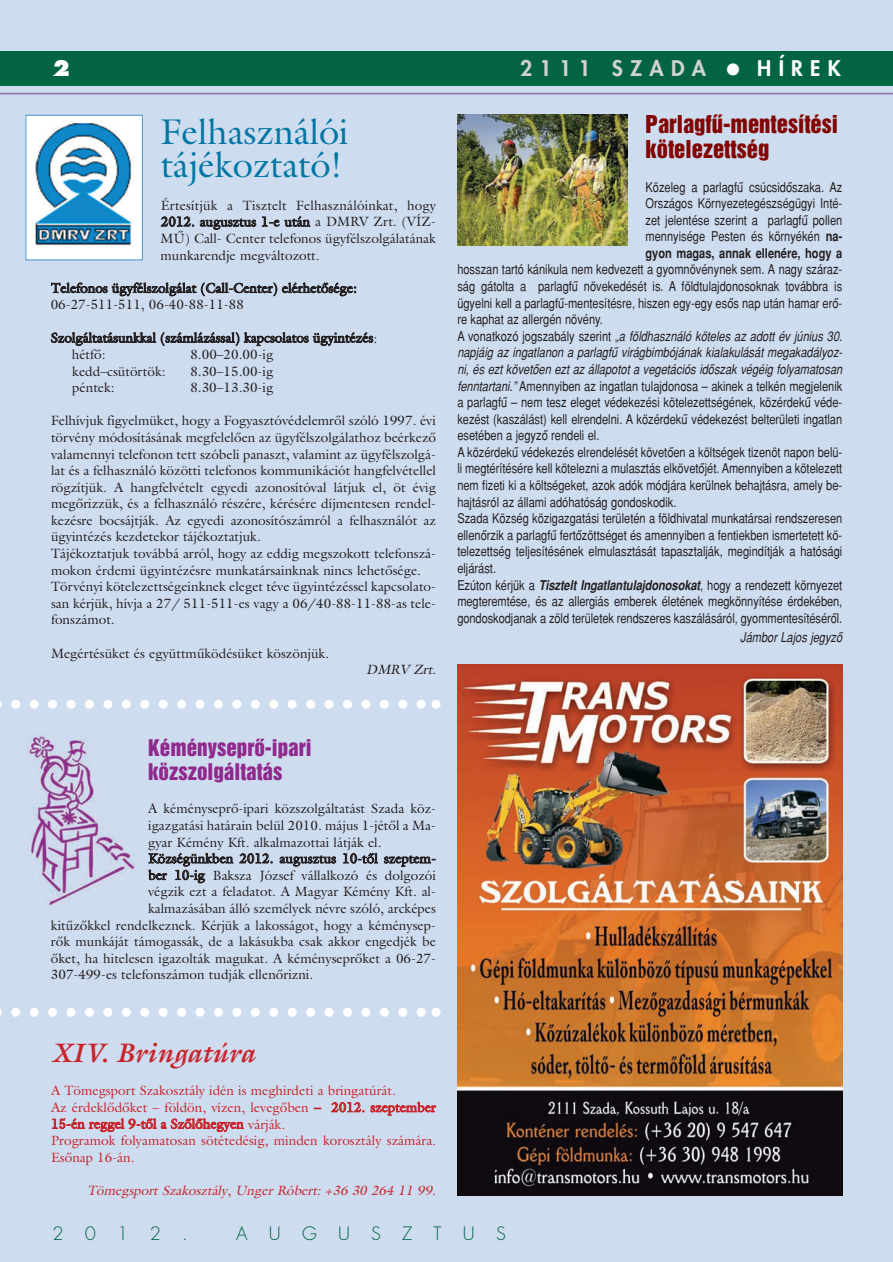
<style>
.page{position:relative;width:893px;height:1262px;background:#fff}
.page>*{position:absolute;margin:0;border:0;box-sizing:border-box;transform-origin:0 0}
.t1{font:36px/33px "Galliard AH";color:#0076a3}
.t2{font:italic 27px "Galliard AH Bold";color:#c8242b}
.t3{font:22.5px/25.5px "H Helvetica Inserat";color:#820401}
.t4{font:21px/24px "H Helvetica Inserat";color:#90288d}
.t5{font:800 21px "H Futura";letter-spacing:.345em;color:#d1d2d4}
.t6{font:800 21px "H Futura";letter-spacing:.345em;color:#fff}
.t7{font:700 21px "H Futura Extra";color:#fff}
.t8{font:300 18px "H Futura";letter-spacing:1.18em;color:#026442}
.t9{font:13.5px/16.6px "Galliard AH";color:#231f20}
.t10{font:13.5px/16.6px "H Helvetica Narrow";color:#231f20;text-align:justify}
.t11{font:13.5px/16.6px "Galliard AH";color:#c8242b}
.t12{font:italic 13.5px "Galliard AH";color:#c8242b}
.t13{font:italic 13.5px "H Helvetica Narrow";color:#231f20}
.t14{font:italic 13.5px "Galliard AH";color:#231f20}
.s1{font-weight:700}
.s2{font-style:italic}
.s3{font-family:"H Helvetica Narrow Bold Obliq"}
</style>
<div class="page">
<div style="left:0;top:0;width:892px;height:1262px;background:#cedcef"></div>
<div style="left:0;top:51px;width:892px;height:34px;background:#026442"></div>
<hr style="left:0;top:93px;width:892px;height:1px;background:#916bae">
<img style="left:457px;top:664px;width:385px;height:531px">
<img style="left:457px;top:115px;width:170px;height:131px">
<img style="left:28px;top:117px;width:113px;height:141px">
<div style="left:26px;top:115px;width:117px;height:145px;border:1px solid #468fcc"></div>
<img style="left:27px;top:735px;width:108px;height:170px">
<svg style="left:0;top:700px;width:440px;height:9px"></svg>
<svg style="left:0;top:1008px;width:440px;height:8px"></svg>
<h3 class="t7" style="left:53px;top:59px;width:19px">2</h3>
<h3 class="t5" style="left:520px;top:58px;width:187px">2111 SZADA</h3>
<h3 class="t6" style="left:757px;top:58px;width:85px">HÍREK</h3>
<h1 class="t1" style="left:161px;top:118px;width:189px">Felhasználói tájékoztató!</h1>
<p class="t9" style="left:161px;top:198px;width:277px;text-align:justify">Értesítjük a Tisztelt Felhasználóinkat, hogy 2012. augusztus 1-e után a DMRV Zrt. (VÍZ-MÛ) Call- Center telefonos ügyfélszolgálatának munkarendje megváltozott.</p>
<p class="t9" style="left:51px;top:281px;width:307px">Telefonos ügyfélszolgálat (Call-Center) elérhetôsége:<br>06-27-511-511, 06-40-88-11-88</p>
<p class="t9" style="left:72px;top:330px;width:307px;text-indent:-21px">Szolgáltatásunkkal (számlázással) kapcsolatos ügyintézés: hétfô:</p>
<p class="t9" style="left:190px;top:347px;width:84px">8.00–20.00-ig</p>
<p class="t9" style="left:72px;top:364px;width:95px">kedd–csütörtök:</p>
<p class="t9" style="left:190px;top:364px;width:84px">8.30–15.00-ig</p>
<p class="t9" style="left:72px;top:380px;width:44px">péntek:</p>
<p class="t9" style="left:190px;top:380px;width:84px">8.30–13.30-ig</p>
<p class="t9" style="left:51px;top:414px;width:386px">Felhívjuk figyelmüket, hogy a Fogyasztóvédelemrôl szóló 1997. évi törvény módosításának megfelelôen az ügyfélszolgálathoz beérkezô valamennyi telefonon tett szóbeli panaszt, valamint az ügyfélszolgá&shy;lat és a felhasználó közötti telefonos kommunikációt hangfelvétellel rögzítjük. A hangfelvételt egyedi azonosítóval látjuk el, öt évig megôrizzük, és a felhasználó részére, kérésére díjmentesen rendel&shy;kezésre bocsájtják. Az egyedi azonosítószámról a felhasználót az ügyintézés kezdetekor tájékoztatjuk.<br>Tájékoztatjuk továbbá arról, hogy az eddig megszokott telefonszá&shy;mokon érdemi ügyintézésre munkatársainknak nincs lehetôsége.<br>Törvényi kötelezettségeinknek eleget téve ügyintézéssel kapcsolato&shy;san kérjük, hívja a 27/ 511-511-es vagy a 06/40-88-11-88-as tele&shy;fonszámot.</p>
<p class="t9" style="left:51px;top:646px;width:279px">Megértésüket és együttmûködésüket köszönjük.</p>
<p class="t14" style="left:366px;top:664px;width:74px">DMRV Zrt.</p>
<h3 class="t3" style="left:645px;top:112px;width:194px">Parlagfû-mentesítési kötelezettség</h3>
<p class="t10" style="left:645px;top:180px;width:198px">Közeleg a parlagfû csúcsidôszaka. Az Országos Környezetegészségügyi Inté&shy;zet jelentése szerint a parlagfû pollen mennyisége Pesten és környékén <span class="s1">na&shy;gyon magas, annak ellenére, hogy a</span></p>
<p class="t10" style="left:457px;top:262px;width:386px;text-align:left">hosszan tartó kánikula nem kedvezett a gyomnövénynek sem. A nagy száraz&shy;ság gátolta a parlagfû növekedését is. A földtulajdonosoknak továbbra is ügyelni kell a parlagfû-mentesítésre, hiszen egy-egy esôs nap után hamar erô&shy;re kaphat az allergén növény.<br>A vonatkozó jogszabály szerint „<span class="s2">a földhasználó köteles az adott év június 30. napjáig az ingatlanon a parlagfû virágbimbójának kialakulását megakadályoz&shy;ni, és ezt követôen ezt az állapotot a vegetációs idôszak végéig folyamatosan fenntartani.”</span> Amennyiben az ingatlan tulajdonosa – akinek a telkén megjelenik a parlagfû – nem tesz eleget védekezési kötelezettségének, közérdekû véde&shy;kezést (kaszálást) kell elrendelni. A közérdekû védekezést belterületi ingatlan esetében a jegyzô rendeli el.<br>A közérdekû védekezés elrendelését követôen a költségek tizenöt napon belü&shy;li megtérítésére kell kötelezni a mulasztás elkövetôjét. Amennyiben a kötelezett nem fizeti ki a költségeket, azok adók módjára kerülnek behajtásra, amely be&shy;hajtásról az állami adóhatóság gondoskodik.<br>Szada Község közigazgatási területén a földhivatal munkatársai rendszeresen ellenôrzik a parlagfû fertôzöttséget és amennyiben a fentiekben ismertetett kö&shy;telezettség teljesítésének elmulasztását tapasztalják, megindítják a hatósági eljárást.<br>Ezúton kérjük a <span class="s3">Tisztelt Ingatlantulajdonosokat</span>, hogy a rendezett környezet megteremtése, és az allergiás emberek életének megkönnyítése érdekében, gondoskodjanak a zöld területek rendszeres kaszálásáról, gyommentesítésérôl.</p>
<p class="t13" style="left:740px;top:632px;width:104px">Jámbor Lajos jegyzô</p>
<h3 class="t4" style="left:148px;top:737px;width:165px">Kéményseprô-ipari közszolgáltatás</h3>
<p class="t9" style="left:148px;top:801px;width:289px">A kéményseprô-ipari közszolgáltatást Szada köz-</p>
<p class="t9" style="left:148px;top:818px;width:289px">igazgatási határain belül 2010. május 1-jétôl a Ma-</p>
<p class="t9" style="left:148px;top:835px;width:235px">gyar Kémény Kft. alkalmazottai látják el.</p>
<p class="t9" style="left:148px;top:851px;width:289px">Községünkben 2012. augusztus 10-tôl szeptem-</p>
<p class="t9" style="left:148px;top:868px;width:289px">ber 10-ig Baksza József vállalkozó és dolgozói</p>
<p class="t9" style="left:148px;top:884px;width:289px">végzik ezt a feladatot. A Magyar Kémény Kft. al-</p>
<p class="t9" style="left:148px;top:901px;width:289px">kalmazásában álló személyek névre szóló, arcképes</p>
<p class="t9" style="left:51px;top:918px;width:386px">kitûzôkkel rendelkeznek. Kérjük a lakosságot, hogy a kéménysep-</p>
<p class="t9" style="left:51px;top:934px;width:386px">rôk munkáját támogassák, de a lakásukba csak akkor engedjék be</p>
<p class="t9" style="left:51px;top:951px;width:386px">ôket, ha hitelesen igazolták magukat. A kéményseprôket a 06-27-</p>
<p class="t9" style="left:51px;top:967px;width:264px">307-499-es telefonszámon tudják ellenôrizni.</p>
<h2 class="t2" style="left:51px;top:1042px;width:206px">XIV. Bringatúra</h2>
<p class="t11" style="left:51px;top:1083px;width:386px">A Tömegsport Szakosztály idén is meghirdeti a bringatúrát.<br>Az érdeklôdôket – földön, vízen, levegôben – 2012. szeptember 15-én reggel 9-tôl a Szôlôhegyen várják.<br>Programok folyamatosan sötétedésig, minden korosztály számára.<br>Esônap 16-án.</p>
<p class="t12" style="left:87px;top:1185px;width:353px">Tömegsp ort Szakosztály, Unger Róbert: +36 30 264 11 99.</p>
<h3 class="t8" style="left:53px;top:1225px;width:137px">2012.</h3>
<h3 class="t8" style="left:236px;top:1225px;width:271px">AUGUSZTUS</h3>
</div>
